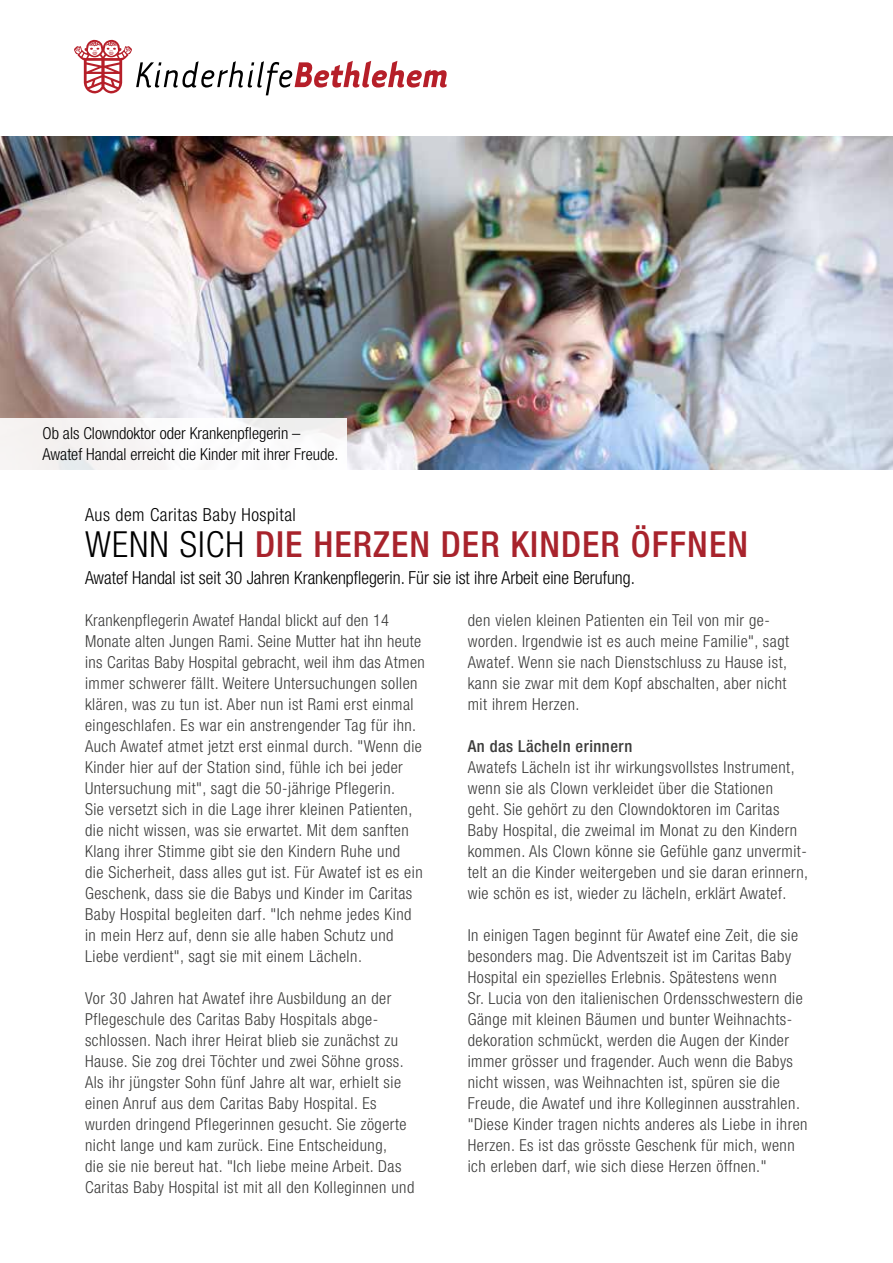
<style>
.page{position:relative;width:893px;height:1263px;background:#fff}
.page>*{position:absolute;margin:0;border:0;box-sizing:border-box;transform-origin:0 0}
.t1{font:500 condensed 36px "Helvetica Neue";letter-spacing:.03em;color:#a8232c}
.t2{font:300 condensed 18px "Helvetica Neue";color:#000}
.t3{font:300 condensed 18px "Helvetica Neue";letter-spacing:.03em;color:#000}
.t4{font:300 condensed 16.5px/21px "Helvetica Neue";letter-spacing:.03em;color:#3c3c3b}
.t5{font:300 condensed 16.5px/21px "Helvetica Neue";color:#000}
.t6{font:500 condensed 16.5px "Helvetica Neue";letter-spacing:.03em;color:#3c3c3b}
.s1{font-weight:300;color:#000}
</style>
<div class="page">
<img style="left:0;top:136px;width:893px;height:334px">
<div style="left:0;top:419px;width:347px;height:51px;background:#f7f6f6"></div>
<svg style="left:74px;top:40px;width:373px;height:55px"></svg>
<hr style="left:892px;top:322px;width:1px;height:69px;background:#a8232c">
<p class="t5" style="left:43px;top:423px;width:297px">Ob als Clowndoktor oder Krankenpflegerin –<br>Awatef Handal erreicht die Kinder mit ihrer Freude.</p>
<p class="t3" style="left:85px;top:504px;width:212px">Aus dem Caritas Baby Hospital</p>
<h1 class="t1" style="left:85px;top:522px;width:665px"><span class="s1">WENN SICH</span> DIE HERZEN DER KINDER ÖFFNEN</h1>
<p class="t2" style="left:85px;top:567px;width:551px">Awatef Handal ist seit 30 Jahren Krankenpflegerin. Für sie ist ihre Arbeit eine Berufung.</p>
<p class="t4" style="left:85px;top:609px;width:341px">Krankenpflegerin Awatef Handal blickt auf den 14<br>Monate alten Jungen Rami. Seine Mutter hat ihn heute ins Caritas Baby Hospital gebracht, weil ihm das Atmen immer schwerer fällt. Weitere Untersuchungen sollen klären, was zu tun ist. Aber nun ist Rami erst einmal eingeschlafen. Es war ein anstrengender Tag für ihn.<br>Auch Awatef atmet jetzt erst einmal durch. "Wenn die Kinder hier auf der Station sind, fühle ich bei jeder Untersuchung mit", sagt die 50-jährige Pflegerin.<br>Sie versetzt sich in die Lage ihrer kleinen Patienten, die nicht wissen, was sie erwartet. Mit dem sanften Klang ihrer Stimme gibt sie den Kindern Ruhe und<br>die Sicherheit, dass alles gut ist. Für Awatef ist es ein Geschenk, dass sie die Babys und Kinder im Caritas Baby Hospital begleiten darf. "Ich nehme jedes Kind in mein Herz auf, denn sie alle haben Schutz und Liebe verdient", sagt sie mit einem Lächeln.</p>
<p class="t4" style="left:85px;top:988px;width:331px">Vor 30 Jahren hat Awatef ihre Ausbildung an der Pflegeschule des Caritas Baby Hospitals abge&shy;schlossen. Nach ihrer Heirat blieb sie zunächst zu Hause. Sie zog drei Töchter und zwei Söhne gross.<br>Als ihr jüngster Sohn fünf Jahre alt war, erhielt sie einen Anruf aus dem Caritas Baby Hospital. Es wurden dringend Pflegerinnen gesucht. Sie zögerte nicht lange und kam zurück. Eine Entscheidung,<br>die sie nie bereut hat. "Ich liebe meine Arbeit. Das Caritas Baby Hospital ist mit all den Kolleginnen und</p>
<p class="t4" style="left:468px;top:610px;width:323px">den vielen kleinen Patienten ein Teil von mir ge&shy;worden. Irgendwie ist es auch meine Familie", sagt Awatef. Wenn sie nach Dienstschluss zu Hause ist, kann sie zwar mit dem Kopf abschalten, aber nicht mit ihrem Herzen.</p>
<p class="t6" style="left:468px;top:736px;width:166px">An das Lächeln erinnern</p>
<p class="t4" style="left:468px;top:757px;width:342px">Awatefs Lächeln ist ihr wirkungsvollstes Instrument, wenn sie als Clown verkleidet über die Stationen geht. Sie gehört zu den Clowndoktoren im Caritas Baby Hospital, die zweimal im Monat zu den Kindern kommen. Als Clown könne sie Gefühle ganz unvermit&shy;telt an die Kinder weitergeben und sie daran erinnern, wie schön es ist, wieder zu lächeln, erklärt Awatef.</p>
<p class="t4" style="left:468px;top:925px;width:341px">In einigen Tagen beginnt für Awatef eine Zeit, die sie besonders mag. Die Adventszeit ist im Caritas Baby Hospital ein spezielles Erlebnis. Spätestens wenn<br>Sr. Lucia von den italienischen Ordensschwestern die Gänge mit kleinen Bäumen und bunter Weihnachts&shy;dekoration schmückt, werden die Augen der Kinder immer grösser und fragender. Auch wenn die Babys nicht wissen, was Weihnachten ist, spüren sie die Freude, die Awatef und ihre Kolleginnen ausstrahlen. "Diese Kinder tragen nichts anderes als Liebe in ihren Herzen. Es ist das grösste Geschenk für mich, wenn ich erleben darf, wie sich diese Herzen öffnen."</p>
</div>
